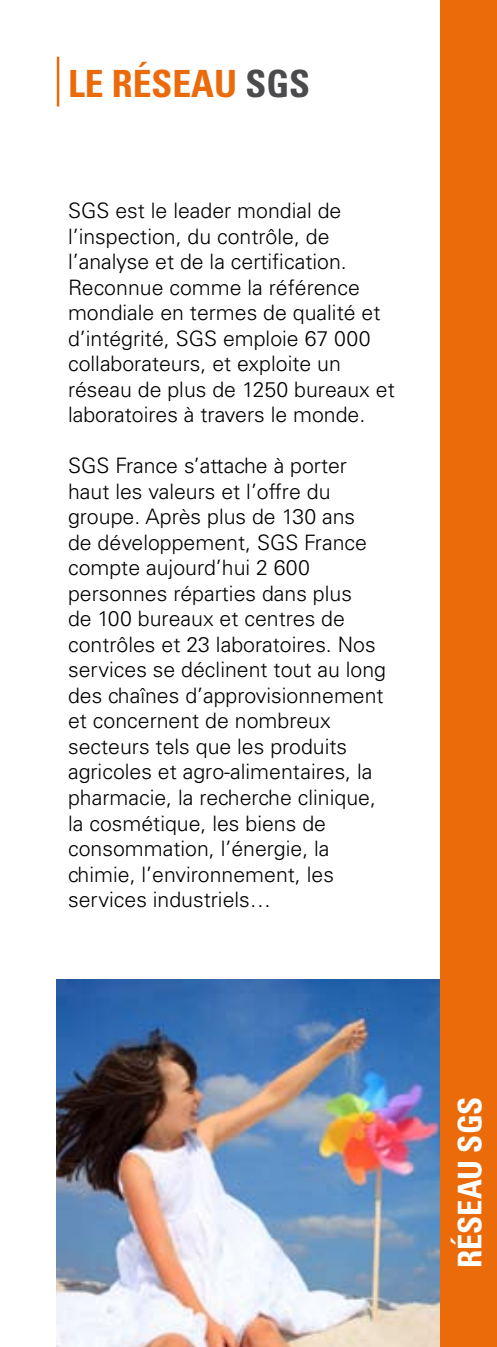
<style>
.page{position:relative;width:497px;height:1347px;background:#fff}
.page>*{position:absolute;margin:0;border:0;box-sizing:border-box;transform-origin:0 0}
.t1{font:700 condensed 37.5px "Univers";color:#eb6a0a}
.t2{font:700 condensed 32.5px "Univers";color:#fff}
.t3{font:300 21.25px/25.5px "Univers";color:#000}
.s1{color:#4b4b4d}
</style>
<div class="page">
<img style="left:57px;top:979px;width:382px;height:367px">
<div style="left:439px;top:0;width:57px;height:1346px;background:#eb6a0a"></div>
<hr style="left:57px;top:57px;width:2px;height:50px;background:#eb6a0a">
<h1 class="t1" style="left:68px;top:60px;width:243px">LE RÉSEAU <span class="s1">SGS</span></h1>
<p class="t3" style="left:68px;top:198px;width:328px">SGS est le leader mondial de l’inspection, du contrôle, de l’analyse et de la certification.<br>Reconnue comme la référence mondiale en termes de qualité et d’intégrité, SGS emploie 67 000 collaborateurs, et exploite un réseau de plus de 1250 bureaux et laboratoires à travers le monde.</p>
<p class="t3" style="left:68px;top:453px;width:319px">SGS France s’attache à porter haut les valeurs et l’offre du groupe. Après plus de 130 ans<br>de développement, SGS France compte aujourd’hui 2 600 personnes réparties dans plus<br>de 100 bureaux et centres de contrôles et 23 laboratoires. Nos services se déclinent tout au long des chaînes d’approvisionnement et concernent de nombreux secteurs tels que les produits agricoles et agro-alimentaires, la pharmacie, la recherche clinique, la cosmétique, les biens de consommation, l’énergie, la chimie, l’environnement, les services industriels…</p>
<h2 class="t2" style="left:449px;top:1268px;width:173px;rotate:-90deg">RÉSEAU SGS</h2>
</div>
